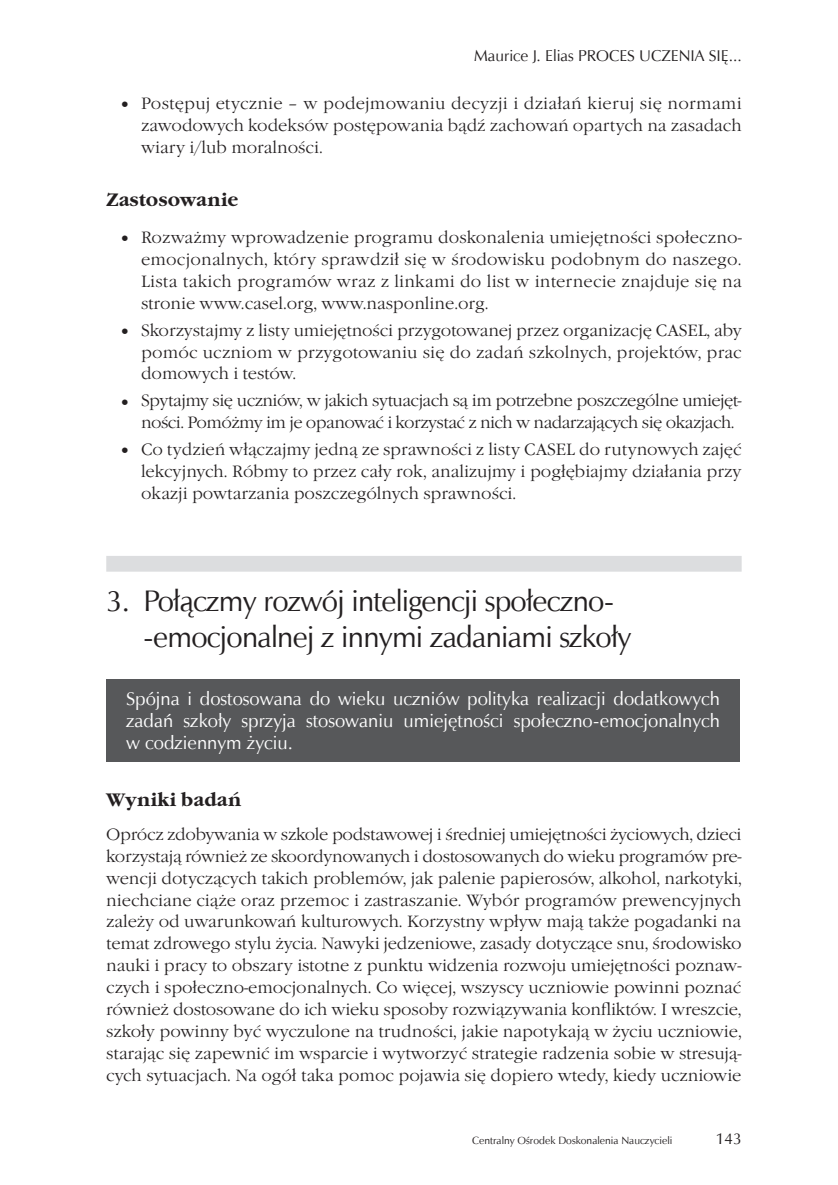
<style>
.page{position:relative;width:838px;height:1185px;background:#fff}
.page>*{position:absolute;margin:0;border:0;box-sizing:border-box;transform-origin:0 0}
.t1{font:29.75px/35.7px "Zapf Humnst EU";letter-spacing:-.025em;color:#231f20}
.t2{font:18.72px/21.9px "Zapf Humnst EU";color:#fff;text-align:justify}
.t3{font:700 18.72px "Garamond Itc TOT";color:#231f20}
.t4{font:16.97px/21.9px "Garamond Itc TOT Ligh";letter-spacing:-.005em;color:#231f20;text-align:justify}
.t5{font:16.97px/21.9px "Garamond Itc TOT Ligh";letter-spacing:-.03em;color:#231f20}
.t6{font:15.75px "Zapf Humnst EU";color:#231f20}
.t7{font:10.5px "Zapf Humnst EU";color:#231f20}
</style>
<div class="page">
<div style="left:106px;top:556px;width:635px;height:16px;background:#dcdddf"></div>
<div style="left:106px;top:679px;width:633px;height:82px;background:#57585a"></div>
<p class="t6" style="left:474px;top:46px;width:133px">Maurice J. Elias Proce</p>
<p class="t6" style="left:627px;top:46px;width:116px">s uczen ia się...</p>
<p class="t4" style="left:141px;top:93px;width:602px;text-indent:-20px">●● Postępuj etycznie – w podejmowaniu decyzji i działań kieruj się normami zawodowych kodeksów postępowania bądź zachowań opartych na zasadach wiary i/lub moralności.</p>
<p class="t3" style="left:106px;top:189px;width:134px">Zastosowanie</p>
<p class="t4" style="left:141px;top:227px;width:602px;text-indent:-20px">●● Rozważmy wprowadzenie programu doskonalenia umiejętności społeczno&shy;emocjonalnych, który sprawdził się w środowisku podobnym do naszego.<br>Lista takich programów wraz z linkami do list w internecie znajduje się na stronie www.casel.org, www.nasponline.org.</p>
<p class="t4" style="left:141px;top:319px;width:602px;text-indent:-20px">●● Skorzystajmy z listy umiejętności przygotowanej przez organizację CASEL, aby pomóc uczniom w przygotowaniu się do zadań szkolnych, projektów, prac domowych i testów.</p>
<p class="t5" style="left:141px;top:390px;width:602px;text-indent:-20px">●● Spytajmy się uczniów, w jakich sytuacjach są im potrzebne poszczególne umiejęt&shy;ności. Pomóżmy im je opanować i korzystać z nich w nadarzających się okazjach.</p>
<p class="t4" style="left:141px;top:439px;width:602px;text-indent:-20px">●● Co tydzień włączajmy jedną ze sprawności z listy CASEL do rutynowych zajęć lekcyjnych. Róbmy to przez cały rok, analizujmy i pogłębiajmy działania przy okazji powtarzania poszczególnych sprawności.</p>
<h1 class="t1" style="left:143px;top:583px;width:489px;text-indent:-37px">3. Połączmy rozwój inteligencji społeczno--emocjonalnej z innymi zadaniami szkoły</h1>
<p class="t2" style="left:126px;top:688px;width:595px">Spójna i dostosowana do wieku uczniów polityka realizacji dodatkowych zadań szkoły sprzyja stosowaniu umiejętności społeczno-emocjonalnych w codziennym życiu.</p>
<p class="t3" style="left:106px;top:788px;width:136px">Wyniki badań</p>
<p class="t4" style="left:106px;top:823px;width:637px">Oprócz zdobywania w szkole podstawowej i średniej umiejętności życiowych, dzieci korzystają również ze skoordynowanych i dostosowanych do wieku programów pre&shy;wencji dotyczących takich problemów, jak palenie papierosów, alkohol, narkotyki, niechciane ciąże oraz przemoc i zastraszanie. Wybór programów prewencyjnych zależy od uwarunkowań kulturowych. Korzystny wpływ mają także pogadanki na temat zdrowego stylu życia. Nawyki jedzeniowe, zasady dotyczące snu, środowisko nauki i pracy to obszary istotne z punktu widzenia rozwoju umiejętności poznaw&shy;czych i społeczno-emocjonalnych. Co więcej, wszyscy uczniowie powinni poznać również dostosowane do ich wieku sposoby rozwiązywania konfliktów. I wreszcie, szkoły powinny być wyczulone na trudności, jakie napotykają w życiu uczniowie, starając się zapewnić im wsparcie i wytworzyć strategie radzenia sobie w stresują&shy;cych sytuacjach. Na ogół taka pomoc pojawia się dopiero wtedy, kiedy uczniowie</p>
<p class="t7" style="left:472px;top:1133px;width:202px">Centralny Ośrodek Doskonalenia Nauczycieli</p>
<p class="t6" style="left:715px;top:1128px;width:27px">143</p>
</div>
